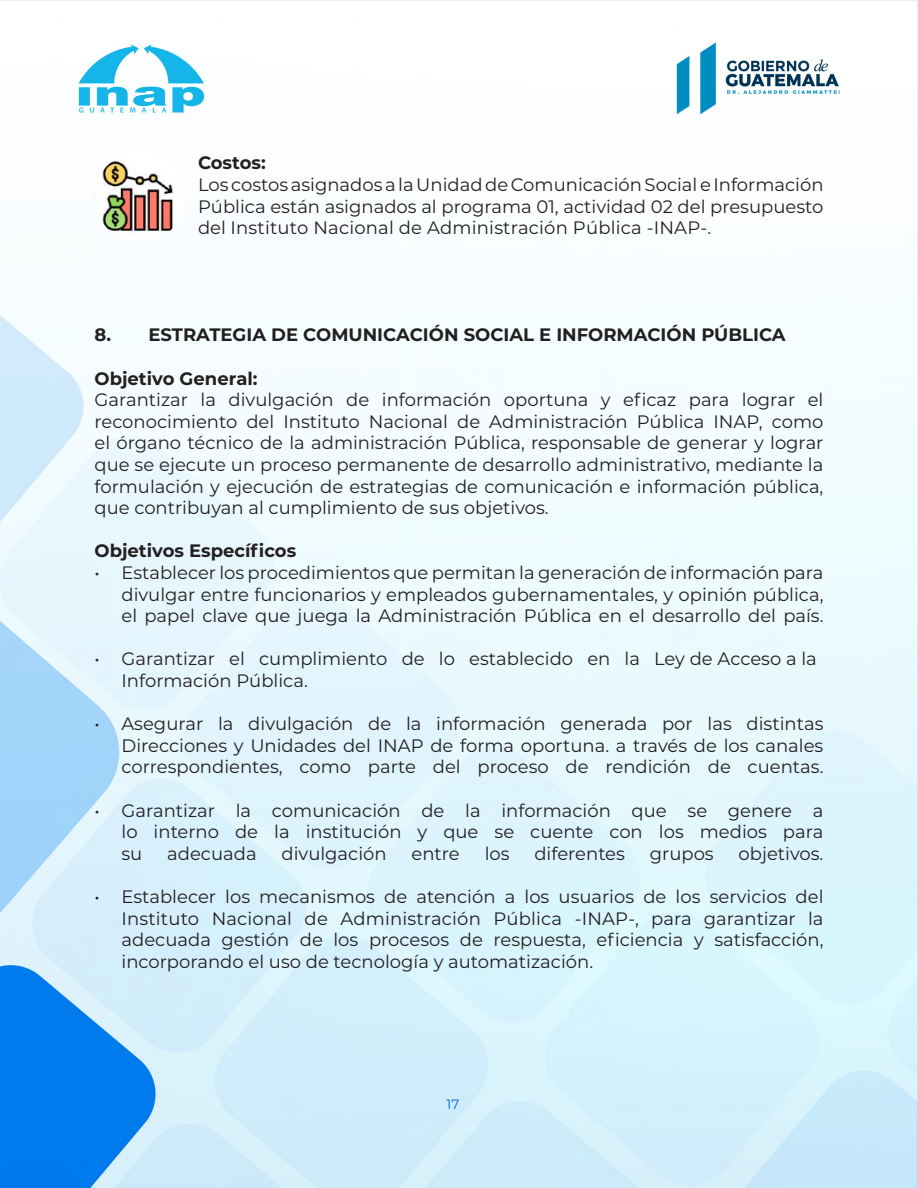
<style>
.page{position:relative;width:918px;height:1188px;background:#fff}
.page>*{position:absolute;margin:0;border:0;box-sizing:border-box;transform-origin:0 0}
.Estilo_de_párrafo_1{font:18px/21.6px "Montserrat";color:#231f20;text-align:justify}
.Estilo_de_párrafo_1-2{font:700 18px "Montserrat";color:#231f20}
.t1{font:13.5px "Montserrat";color:#0067ee}
</style>
<div class="page">
<img style="left:0;top:0;width:918px;height:1188px">
<img style="left:94px;top:152px;width:91px;height:89px">
<p class="Estilo_de_párrafo_1-2" style="left:198px;top:150px;width:69px">Costos:</p>
<p class="Estilo_de_párrafo_1" style="left:198px;top:173px;width:627px">Los costos asignados a la Unidad de Comunicación Social e Información Pública están asignados al programa 01, actividad 02 del presupuesto del Instituto Nacional de Administración Pública -INAP-.</p>
<p class="Estilo_de_párrafo_1-2" style="left:94px;top:322px;width:693px">8. ESTRATEGIA DE COMUNICACIÓN SOCIAL E INFORMACIÓN PÚBLICA</p>
<p class="Estilo_de_párrafo_1-2" style="left:94px;top:365px;width:165px">Objetivo General:</p>
<p class="Estilo_de_párrafo_1" style="left:94px;top:388px;width:731px">Garantizar la divulgación de información oportuna y eficaz para lograr el reconocimiento del Instituto Nacional de Administración Pública INAP, como el órgano técnico de la administración Pública, responsable de generar y lograr que se ejecute un proceso permanente de desarrollo administrativo, mediante la formulación y ejecución de estrategias de comunicación e información pública, que contribuyan al cumplimiento de sus objetivos.</p>
<p class="Estilo_de_párrafo_1-2" style="left:94px;top:538px;width:203px">Objetivos Específicos</p>
<p class="Estilo_de_párrafo_1" style="left:122px;top:561px;width:704px;text-indent:-27px">• Establecer los procedimientos que permitan la generación de información para divulgar entre funcionarios y empleados gubernamentales, y opinión pública, el papel clave que juega la Administración Pública en el desarrollo del país.</p>
<p class="Estilo_de_párrafo_1" style="left:122px;top:648px;width:697px;text-indent:-27px">• Garantizar el cumplimiento de lo establecido en la Ley de Acceso a la<br>Información Pública.</p>
<p class="Estilo_de_párrafo_1" style="left:122px;top:712px;width:703px;text-indent:-27px">• Asegurar la divulgación de la información generada por las distintas Direcciones y Unidades del INAP de forma oportuna. a través de los canales correspondientes, como parte del proceso de rendición de cuentas.</p>
<p class="Estilo_de_párrafo_1" style="left:122px;top:799px;width:703px;text-indent:-27px">• Garantizar la comunicación de la información que se genere a lo interno de la institución y que se cuente con los medios para su</p>
<p class="Estilo_de_párrafo_1" style="left:167px;top:842px;width:91px">adecuada</p>
<p class="Estilo_de_párrafo_1" style="left:282px;top:842px;width:107px">divulgación</p>
<p class="Estilo_de_párrafo_1" style="left:412px;top:842px;width:50px">entre</p>
<p class="Estilo_de_párrafo_1" style="left:485px;top:842px;width:26px">los</p>
<p class="Estilo_de_párrafo_1" style="left:534px;top:842px;width:92px">diferentes</p>
<p class="Estilo_de_párrafo_1" style="left:650px;top:842px;width:65px">grupos</p>
<p class="Estilo_de_párrafo_1" style="left:739px;top:842px;width:86px">objetivos.</p>
<p class="Estilo_de_párrafo_1" style="left:122px;top:885px;width:704px;text-indent:-27px">• Establecer los mecanismos de atención a los usuarios de los servicios del Instituto Nacional de Administración Pública -INAP-, para garantizar la adecuada gestión de los procesos de respuesta, eficiencia y satisfacción, incorporando el uso de tecnología y automatización.</p>
<p class="t1" style="left:447px;top:1095px;width:14px">17</p>
</div>
